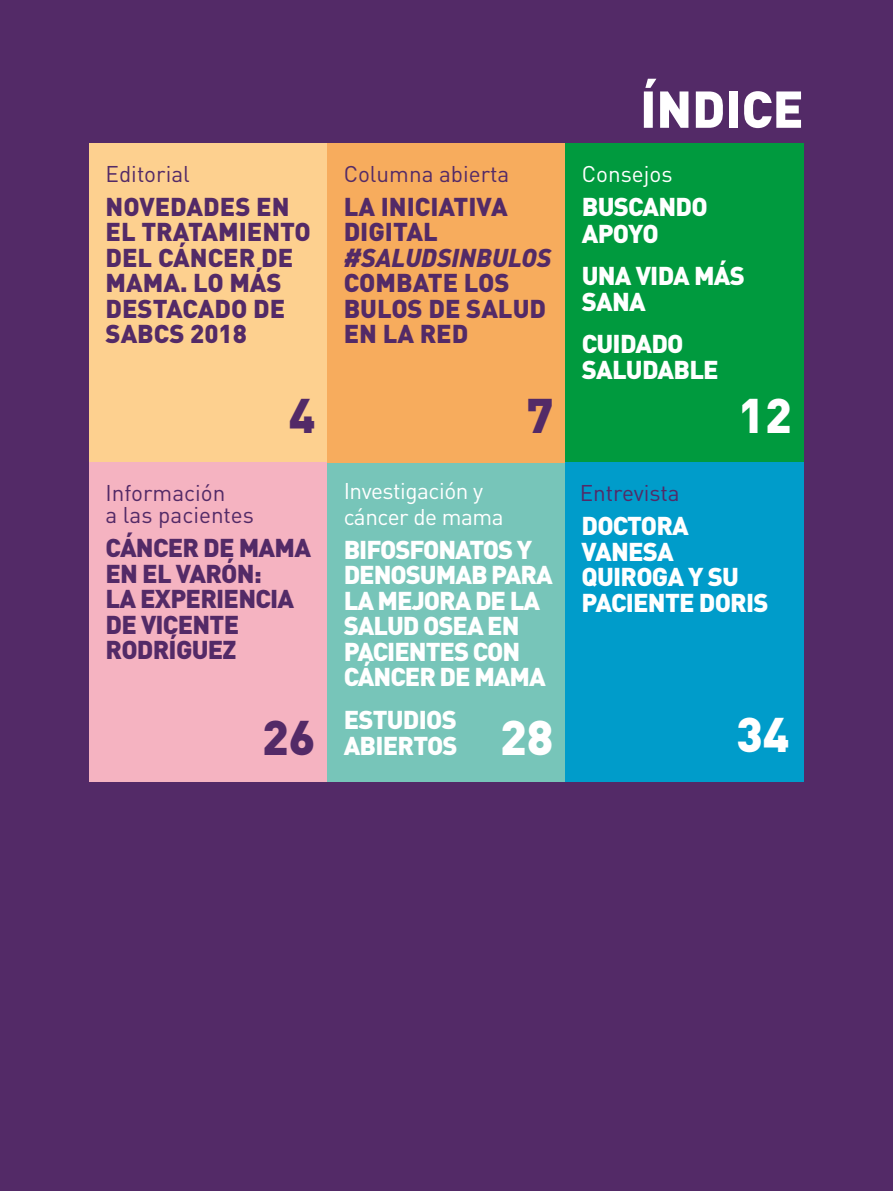
<style>
.page{position:relative;width:893px;height:1191px;background:#532a67}
.page>*{position:absolute;margin:0;border:0;box-sizing:border-box;transform-origin:0 0}
._4_Títulos{font:900 51px "DIN";color:#fff}
._4_Títulos-2{font:900 48px "DIN";color:#fff}
._4_Títulos-3{font:900 48px "DIN";color:#532a67}
._4_Títulos-4{font:900 25.5px/25.5px "DIN";letter-spacing:-.04em;color:#fff}
._4_Títulos-5{font:900 25.5px/25.5px "DIN";color:#532a67}
._4_Títulos-6{font:900 25.5px/25.5px "DIN";letter-spacing:-.03em;color:#532a67}
._4_Títulos-7{font:22.5px/22.5px "DIN";color:#532a67}
._4_Títulos-8{font:22.5px/25.5px "DIN";letter-spacing:-.02em;color:#fff}
._4_Títulos-9{font:22.5px "DIN";color:#fff}
.s1{font-style:italic}
</style>
<div class="page">
<div style="left:89px;top:144px;width:238px;height:318px;background:#fdd08f"></div>
<div style="left:89px;top:462px;width:238px;height:319px;background:#f5b3c1"></div>
<div style="left:327px;top:462px;width:239px;height:319px;background:#77c5b9"></div>
<div style="left:327px;top:144px;width:239px;height:318px;background:#f7ac5d"></div>
<div style="left:566px;top:144px;width:238px;height:318px;background:#009a3e"></div>
<div style="left:566px;top:462px;width:238px;height:319px;background:#009cca"></div>
<p class="_4_Títulos-7" style="left:106px;top:162px;width:86px">Editorial</p>
<p class="_4_Títulos-5" style="left:106px;top:192px;width:207px">NOVEDADES EN<br>EL TRATAMIENTO<br>DEL CÁNCER DE<br>MAMA. LO MÁS<br>DESTACADO DE<br>SABCS 2018</p>
<p class="_4_Títulos-3" style="left:289px;top:384px;width:28px">4</p>
<p class="_4_Títulos-7" style="left:106px;top:481px;width:150px">Información<br>a las pacientes</p>
<p class="_4_Títulos-6" style="left:106px;top:534px;width:207px">CÁNCER DE MAMA<br>EN EL VARÓN:<br>LA EXPERIENCIA<br>DE VICENTE<br>RODRÍGUEZ</p>
<p class="_4_Títulos-3" style="left:262px;top:706px;width:55px">26</p>
<p class="_4_Títulos-7" style="left:344px;top:162px;width:167px">Columna abierta</p>
<p class="_4_Títulos-5" style="left:344px;top:192px;width:209px">LA INICIATIVA<br>DIGITAL <span class="s1">#SALUDSINBULOS<br></span>COMBATE LOS<br>BULOS DE SALUD<br>EN LA RED</p>
<p class="_4_Títulos-3" style="left:527px;top:384px;width:28px">7</p>
<p class="_4_Títulos-8" style="left:344px;top:478px;width:162px">Investigación y cáncer de mama</p>
<p class="_4_Títulos-4" style="left:344px;top:535px;width:211px">BIFOSFONATOS Y<br>DENOSUMAB PARA<br>LA MEJORA DE LA<br>SALUD OSEA EN<br>PACIENTES CON<br>CÁNCER DE MAMA</p>
<p class="_4_Títulos-4" style="left:344px;top:705px;width:116px">ESTUDIOS<br>ABIERTOS</p>
<p class="_4_Títulos-2" style="left:500px;top:706px;width:55px">28</p>
<p class="_4_Títulos" style="left:640px;top:75px;width:165px">ÍNDICE</p>
<p class="_4_Títulos-9" style="left:582px;top:159px;width:92px">Consejos</p>
<p class="_4_Títulos-4" style="left:582px;top:192px;width:127px;line-height:27px">BUSCANDO<br>APOYO</p>
<p class="_4_Títulos-4" style="left:582px;top:262px;width:165px">UNA VIDA MÁS<br>SANA</p>
<p class="_4_Títulos-4" style="left:582px;top:330px;width:139px">CUIDADO<br>SALUDABLE</p>
<p class="_4_Títulos-2" style="left:738px;top:384px;width:55px">12</p>
<p class="_4_Títulos-7" style="left:580px;top:481px;width:101px">Entrevista</p>
<p class="_4_Títulos-4" style="left:581px;top:512px;width:189px">DOCTORA<br>VANESA<br>QUIROGA Y SU<br>PACIENTE DORIS</p>
<p class="_4_Títulos-2" style="left:736px;top:703px;width:55px">34</p>
</div>
